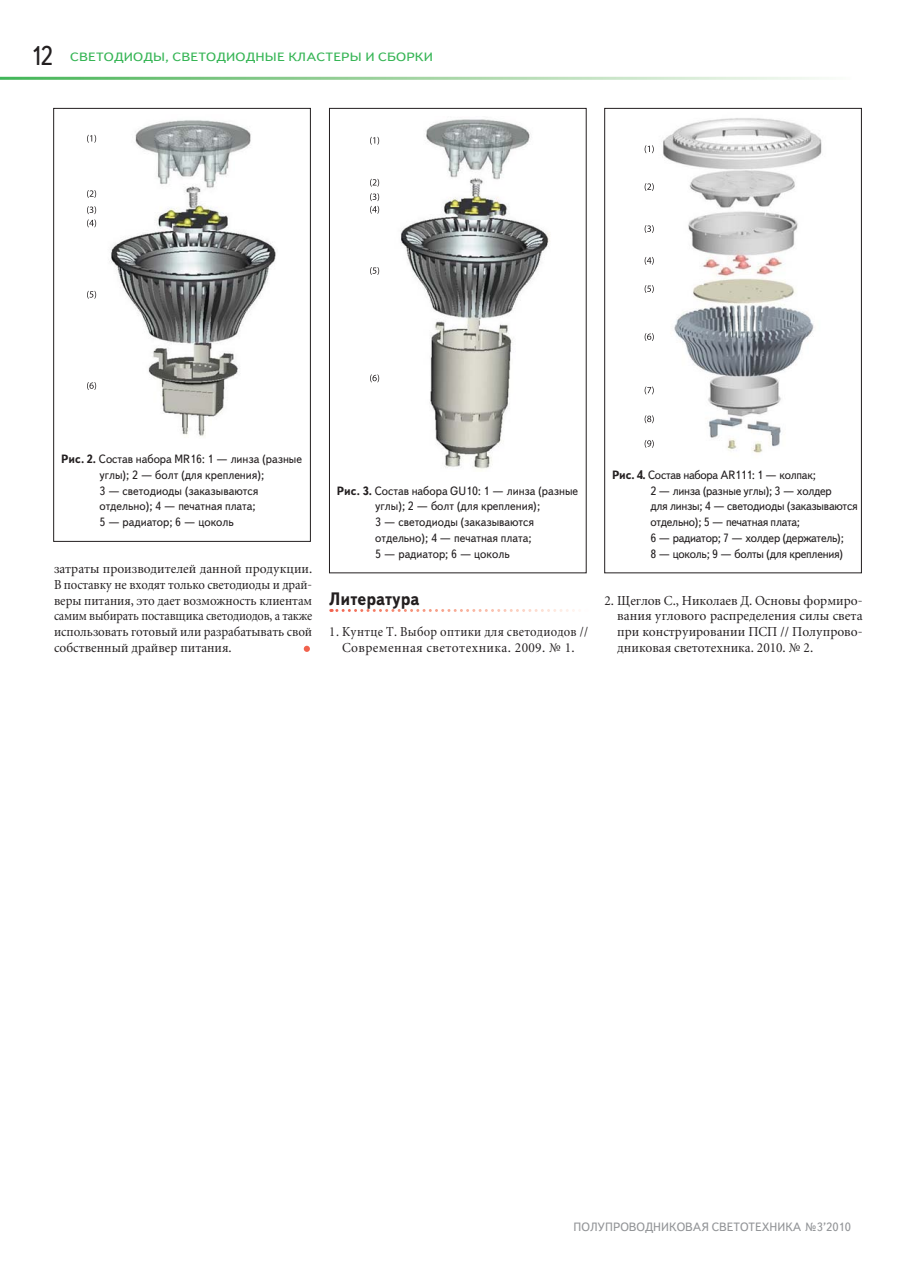
<style>
.page{position:relative;width:915px;height:1263px;background:#fff}
.page>*{position:absolute;margin:0;border:0;box-sizing:border-box;transform-origin:0 0}
.t1{font:27px "Text Book C";color:#231f20;scale:.9 1}
.t2{font:700 18px "Text Book C";color:#231f20;scale:.94 1}
.t3{font:13.5px/15.8px "Miniature";color:#231f20;text-align:justify}
.t4{font:13.5px/15.8px "Miniature";letter-spacing:.02em;color:#231f20;text-align:center;scale:.91 1}
.t5{font:12px/15.8px "Text Book C";color:#231f20;scale:.95 1}
.t6{font:12px/15.8px "Text Book C";letter-spacing:-.02em;color:#231f20;scale:.95 1}
.t7{font:12px "Text Book C";letter-spacing:.01em;color:#36b555;scale:1.17 1}
.t8{font:12px "Text Book C";color:#939598}
.s1{font-weight:700}
</style>
<div class="page">
<div style="left:303px;top:646px;width:7px;height:6px;background:#f1624e;border-radius:50%"></div>
<svg style="left:337px;top:609px;width:243px;height:3px"></svg>
<img style="left:88px;top:120px;width:188px;height:317px">
<svg style="left:87px;top:135px;width:9px;height:8px"></svg>
<svg style="left:87px;top:190px;width:9px;height:8px"></svg>
<svg style="left:87px;top:206px;width:9px;height:21px"></svg>
<svg style="left:87px;top:291px;width:9px;height:8px"></svg>
<svg style="left:87px;top:382px;width:9px;height:8px"></svg>
<div style="left:53px;top:108px;width:257px;height:434px;border:1px solid #231f20"></div>
<img style="left:371px;top:119px;width:179px;height:350px">
<svg style="left:370px;top:137px;width:9px;height:8px"></svg>
<svg style="left:370px;top:179px;width:9px;height:8px"></svg>
<svg style="left:370px;top:193px;width:9px;height:21px"></svg>
<svg style="left:370px;top:267px;width:9px;height:8px"></svg>
<svg style="left:370px;top:374px;width:9px;height:8px"></svg>
<div style="left:329px;top:108px;width:257px;height:465px;border:1px solid #231f20"></div>
<img style="left:645px;top:118px;width:177px;height:336px">
<svg style="left:644px;top:145px;width:9px;height:8px"></svg>
<svg style="left:644px;top:183px;width:9px;height:8px"></svg>
<svg style="left:644px;top:225px;width:9px;height:8px"></svg>
<svg style="left:644px;top:257px;width:9px;height:8px"></svg>
<svg style="left:644px;top:285px;width:9px;height:8px"></svg>
<svg style="left:644px;top:333px;width:9px;height:8px"></svg>
<svg style="left:644px;top:387px;width:9px;height:7px"></svg>
<svg style="left:644px;top:415px;width:9px;height:8px"></svg>
<svg style="left:644px;top:440px;width:9px;height:8px"></svg>
<div style="left:604px;top:108px;width:257px;height:465px;border:1px solid #231f20"></div>
<h1 class="t1" style="left:30px;top:40px;width:27px">12</h1>
<p class="t7" style="left:70px;top:50px;width:311px">СВЕТОДИОДЫ, СВЕТОДИОДНЫЕ КЛАСТЕРЫ И СБОРКИ</p>
<p class="t5" style="left:99px;top:451px;width:215px;text-indent:-38px"><span class="s1">Рис. 2.</span> Состав набора MR16: 1 — линза (разные углы); 2 — болт (для крепления);<br>3 — светодиоды (заказываются отдельно); 4 — печатная плата;<br>5 — радиатор; 6 — цоколь</p>
<p class="t3" style="left:54px;top:562px;width:259px">затраты производителей данной продукции.<br>В поставку не входят только светодиоды и драй&shy;веры питания, это дает возможность клиентам самим выбирать поставщика светодиодов, а также использовать готовый или разрабатывать свой собственный драйвер питания.</p>
<p class="t5" style="left:375px;top:482px;width:215px;text-indent:-38px"><span class="s1">Рис. 3.</span> Состав набора GU10: 1 — линза (разные углы); 2 — болт (для крепления);<br>3 — светодиоды (заказываются отдельно); 4 — печатная плата;<br>5 — радиатор; 6 — цоколь</p>
<h2 class="t2" style="left:329px;top:588px;width:97px">Литература</h2>
<p class="t4" style="left:329px;top:625px;width:286px">1. Кунтце Т. Выбор оптики для светодиодов //<br>Современная светотехника. 2009. № 1.</p>
<p class="t6" style="left:650px;top:467px;width:220px;text-indent:-38px"><span class="s1">Рис. 4.</span> Состав набора AR111: 1 — колпак;<br>2 — линза (разные углы); 3 — холдер<br>для линзы; 4 — светодиоды (заказываются отдельно); 5 — печатная плата;<br>6 — радиатор; 7 — холдер (держатель);<br>8 — цоколь; 9 — болты (для крепления)</p>
<p class="t3" style="left:617px;top:594px;width:247px;text-indent:-13px">2. Щеглов С., Николаев Д. Основы формиро&shy;вания углового распределения силы света при конструировании ПСП // Полупрово&shy;дниковая светотехника. 2010. № 2.</p>
<p class="t8" style="left:573px;top:1220px;width:279px">ПОЛУПРОВОДНИКОВАЯ СВЕТОТЕХНИКА №3’2010</p>
</div>
